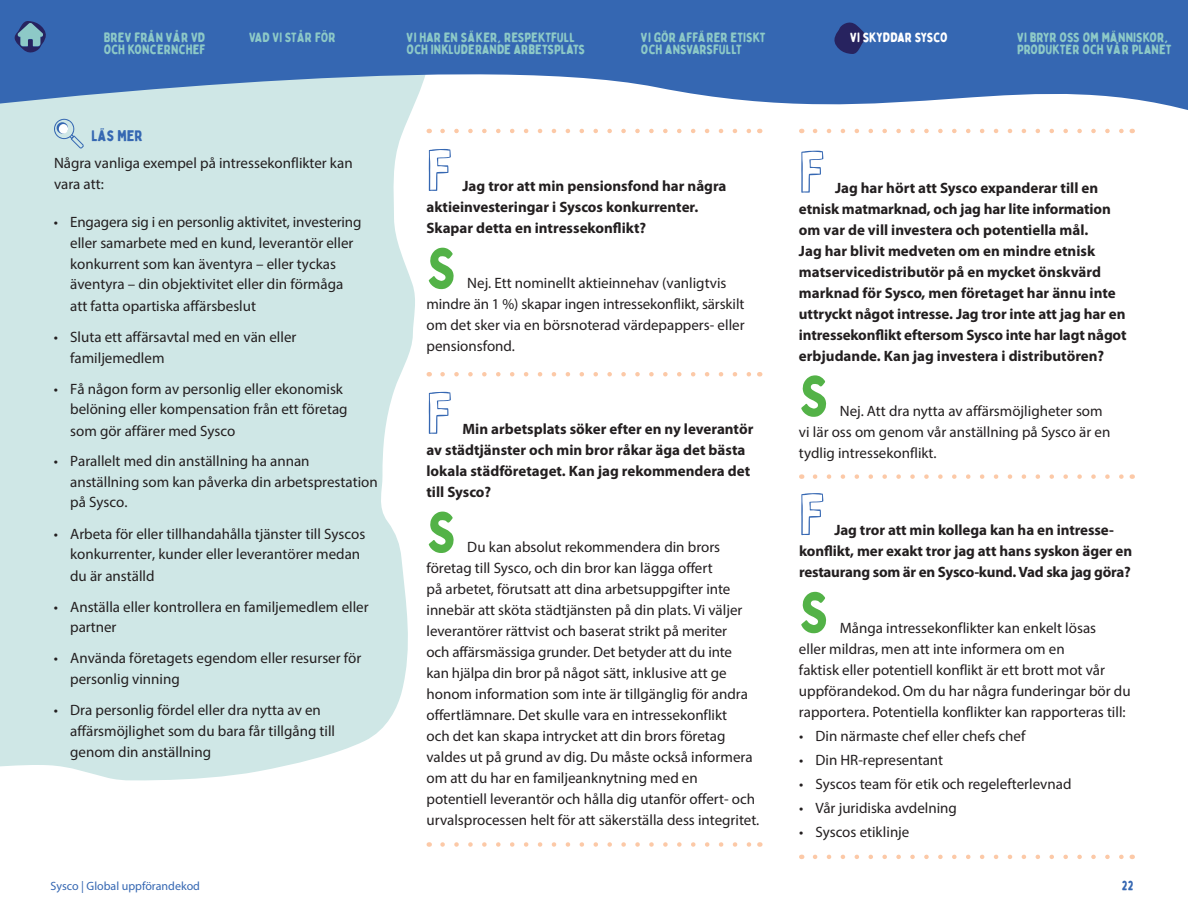
<style>
.page{position:relative;width:1188px;height:918px;background:#fff}
.page>*{position:absolute;margin:0;border:0;box-sizing:border-box;transform-origin:0 0}
.Question{font:57px "Bobby Jones Outline";color:#3567b2}
.Answer{font:57px "Bobby Jones";color:#53b247}
.Body__P{font:57px "Bobby Jones";color:#53b247}
.Body__P-2{font:15px/21px "Myriad Pro";color:#231f20}
.Question-2{font:700 15px/21px "Myriad Pro";color:#231f20}
.Answer-2{font:15px/21px "Myriad Pro";color:#231f20}
.Body__P-3{font:15px "Bobby Jones";color:#3567b2}
.t1{font:13.5px/12px "Bobby Jones Soft";color:#8dc9c7}
.t2{font:13.5px "Bobby Jones Soft";letter-spacing:-.03em;color:#fff}
.t3{font:13.5px "Bobby Jones Soft";color:#3567b2}
.t4{font:12px "Myriad Pro";color:#3567b2}
</style>
<div class="page">
<svg style="left:0;top:174px;width:432px;height:673px;background:#d4e9e8"></svg>
<svg style="left:443px;top:372px;width:308px;height:4px"></svg>
<svg style="left:815px;top:474px;width:309px;height:5px"></svg>
<svg style="left:443px;top:842px;width:309px;height:5px"></svg>
<svg style="left:815px;top:855px;width:309px;height:4px"></svg>
<svg style="left:0;top:0;width:1188px;height:174px;fill:#3567b2"></svg>
<svg style="left:829px;top:19px;width:40px;height:35px"></svg>
<svg style="left:11px;top:21px;width:40px;height:35px"></svg>
<p class="t1" style="left:104px;top:31px;width:103px">BREV FRÅN VÅR VD<br>OCH KONCERNCHEF</p>
<p class="t1" style="left:249px;top:31px;width:88px">VAD VI STÅR FÖR</p>
<p class="t1" style="left:407px;top:32px;width:180px">VI HAR EN SÄKER, RESPEKTFULL<br>OCH INKLUDERANDE ARBETSPLATS</p>
<p class="t1" style="left:641px;top:32px;width:126px">VI GÖR AFFÄRER ETISKT<br>OCH ANSVARSFULLT</p>
<p class="t1" style="left:1017px;top:32px;width:156px">VI BRYR OSS OM MÄNNISKOR,<br>PRODUKTER OCH VÅR PLANET</p>
<p class="t2" style="left:850px;top:29px;width:99px">VI SKYDDAR SYSCO</p>
<p class="Body__P-3" style="left:92px;top:126px;width:53px">LÄS MER</p>
<p class="Body__P-2" style="left:54px;top:152px;width:300px">Några vanliga exempel på intressekonflikter kan vara att:</p>
<p class="Body__P-2" style="left:70px;top:211px;width:293px;text-indent:-16px">• Engagera sig i en personlig aktivitet, investering eller samarbete med en kund, leverantör eller konkurrent som kan äventyra – eller tyckas äventyra – din objektivitet eller din förmåga att fatta opartiska affärsbeslut</p>
<p class="Body__P-2" style="left:70px;top:326px;width:228px;text-indent:-16px">• Sluta ett affärsavtal med en vän eller familjemedlem</p>
<p class="Body__P-2" style="left:70px;top:378px;width:279px;text-indent:-16px">• Få någon form av personlig eller ekonomisk belöning eller kompensation från ett företag som gör affärer med Sysco</p>
<p class="Body__P-2" style="left:70px;top:451px;width:309px;line-height:20.4px;text-indent:-16px">• Parallelt med din anställning ha annan anställning som kan påverka din arbetsprestation på Sysco.</p>
<p class="Body__P-2" style="left:70px;top:523px;width:297px;text-indent:-16px">• Arbeta för eller tillhandahålla tjänster till Syscos konkurrenter, kunder eller leverantörer medan du är anställd</p>
<p class="Body__P-2" style="left:70px;top:596px;width:300px;line-height:20.4px;text-indent:-16px">• Anställa eller kontrollera en familjemedlem eller partner</p>
<p class="Body__P-2" style="left:70px;top:648px;width:293px;text-indent:-16px">• Använda företagets egendom eller resurser för personlig vinning</p>
<p class="Body__P-2" style="left:70px;top:700px;width:267px;text-indent:-16px">• Dra personlig fördel eller dra nytta av en affärsmöjlighet som du bara får tillgång till genom din anställning</p>
<p class="Question" style="left:426px;top:131px;width:26px">F</p>
<p class="Question-2" style="left:426px;top:176px;width:301px;text-indent:36px">Jag tror att min pensionsfond har några aktieinvesteringar i Syscos konkurrenter.<br>Skapar detta en intressekonflikt?</p>
<p class="Answer" style="left:426px;top:231px;width:31px">S</p>
<p class="Answer-2" style="left:426px;top:273px;width:320px;text-indent:41px">Nej. Ett nominellt aktieinnehav (vanligtvis mindre än 1 %) skapar ingen intressekonflikt, särskilt om det sker via en börsnoterad värdepappers- eller pensionsfond.</p>
<p class="Question" style="left:426px;top:374px;width:26px">F</p>
<p class="Question-2" style="left:426px;top:418px;width:328px;text-indent:36px">Min arbetsplats söker efter en ny leverantör av städtjänster och min bror råkar äga det bästa lokala städföretaget. Kan jag rekommendera det till Sysco?</p>
<p class="Body__P" style="left:426px;top:495px;width:31px">S</p>
<p class="Body__P-2" style="left:426px;top:537px;width:334px;text-indent:41px">Du kan absolut rekommendera din brors företag till Sysco, och din bror kan lägga offert<br>på arbetet, förutsatt att dina arbetsuppgifter inte innebär att sköta städtjänsten på din plats. Vi väljer leverantörer rättvist och baserat strikt på meriter<br>och affärsmässiga grunder. Det betyder att du inte<br>kan hjälpa din bror på något sätt, inklusive att ge honom information som inte är tillgänglig för andra offertlämnare. Det skulle vara en intressekonflikt<br>och det kan skapa intrycket att din brors företag valdes ut på grund av dig. Du måste också informera om att du har en familjeanknytning med en potentiell leverantör och hålla dig utanför offert- och urvalsprocessen helt för att säkerställa dess integritet.</p>
<p class="Question" style="left:799px;top:133px;width:26px">F</p>
<p class="Question-2" style="left:799px;top:177px;width:329px;text-indent:36px">Jag har hört att Sysco expanderar till en etnisk matmarknad, och jag har lite information om var de vill investera och potentiella mål.<br>Jag har blivit medveten om en mindre etnisk matservicedistributör på en mycket önskvärd marknad för Sysco, men företaget har ännu inte uttryckt något intresse. Jag tror inte att jag har en intressekonflikt eftersom Sysco inte har lagt något erbjudande. Kan jag investera i distributören?</p>
<p class="Body__P" style="left:799px;top:359px;width:31px">S</p>
<p class="Body__P-2" style="left:799px;top:400px;width:313px;text-indent:41px">Nej. Att dra nytta av affärsmöjligheter som vi lär oss om genom vår anställning på Sysco är en tydlig intressekonflikt.</p>
<p class="Question" style="left:799px;top:476px;width:26px">F</p>
<p class="Question-2" style="left:799px;top:520px;width:335px;text-indent:35px">Jag tror att min kollega kan ha en intresse&shy;konflikt, mer exakt tror jag att hans syskon äger en restaurang som är en Sysco-kund. Vad ska jag göra?</p>
<p class="Answer" style="left:799px;top:575px;width:31px">S</p>
<p class="Answer-2" style="left:799px;top:617px;width:333px;text-indent:41px">Många intressekonflikter kan enkelt lösas<br>eller mildras, men att inte informera om en<br>faktisk eller potentiell konflikt är ett brott mot vår uppförandekod. Om du har några funderingar bör du rapportera. Potentiella konflikter kan rapporteras till:</p>
<p class="Body__P-2" style="left:799px;top:725px;width:228px">• Din närmaste chef eller chefs chef</p>
<p class="Body__P-2" style="left:799px;top:749px;width:146px">• Din HR-representant</p>
<p class="Body__P-2" style="left:799px;top:773px;width:274px">• Syscos team för etik och regelefterlevnad</p>
<p class="Body__P-2" style="left:799px;top:797px;width:159px">• Vår juridiska avdelning</p>
<p class="Body__P-2" style="left:799px;top:821px;width:112px">• Syscos etiklinje</p>
<p class="t4" style="left:51px;top:879px;width:151px">Sysco | Global uppförandekod</p>
<p class="t3" style="left:1122px;top:877px;width:13px">22</p>
</div>
